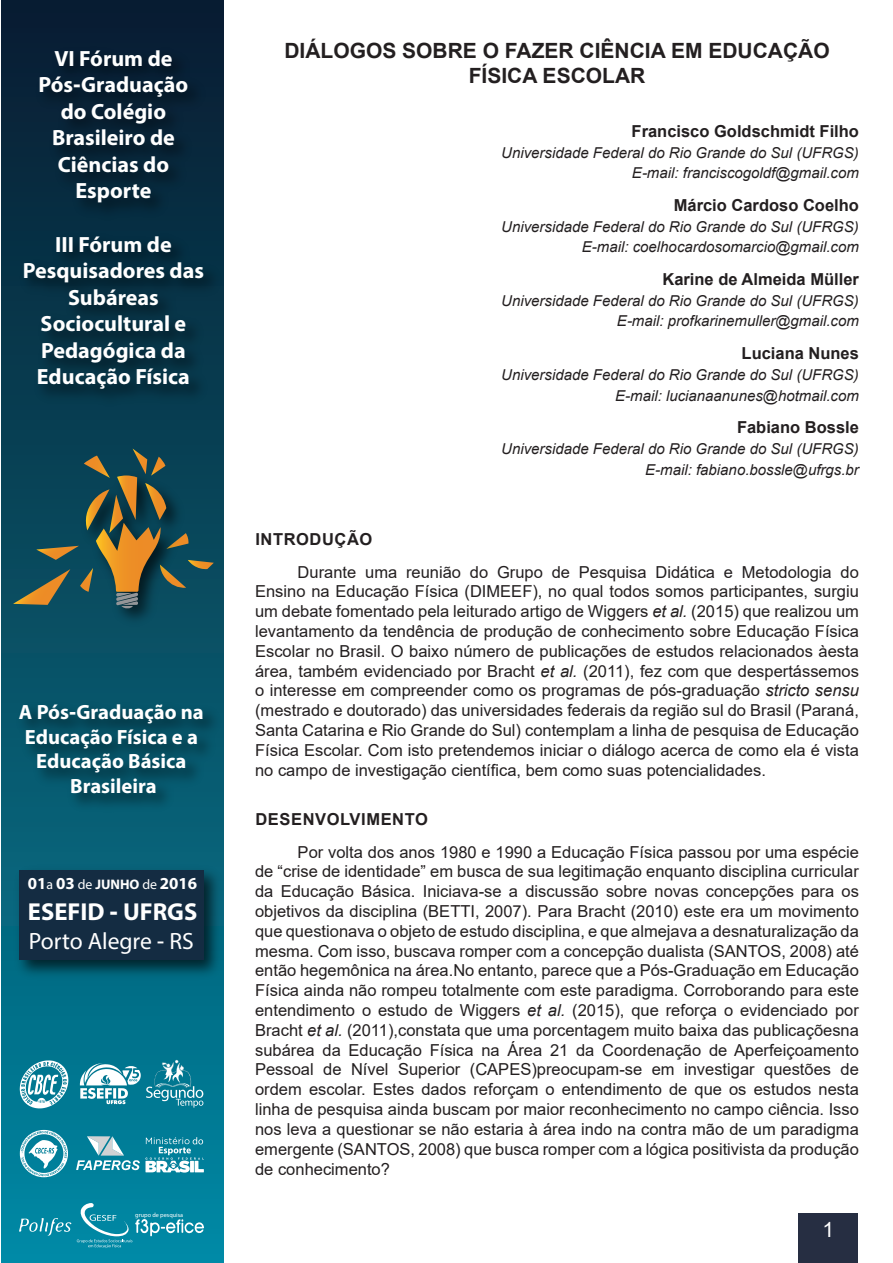
<style>
.page{position:relative;width:893px;height:1263px;background:#fff}
.page>*{position:absolute;margin:0;border:0;box-sizing:border-box;transform-origin:0 0}
.t1{font:700 24.6px "Myriad Hebrew";color:#fff}
.t2{font:23.55px "Myriad Hebrew";color:#fff}
.t3{font:700 22.05px/26.5px "Myriad Hebrew";color:#fff;text-align:center}
.t4{font:700 21px/25.2px "Arial";color:#231f20;text-align:center}
.t5{font:21px "Arial";color:#fff}
.t6{font:700 20.7px/24.8px "Myriad Hebrew";color:#fff;text-align:center}
.t7{font:700 16.8px "Myriad Hebrew";color:#fff}
.t8{font:16.5px/19.8px "Arial";color:#231f20;text-align:justify}
.t9{font:700 16.5px "Arial";color:#231f20}
.t10{font:700 16.5px "Arial";letter-spacing:.035em;color:#231f20}
.t11{font:italic 15px/20.7px "Arial";color:#231f20;text-align:right}
.t12{font:6.15px "Myriad Pro";color:#fff}
.s1{font-weight:400;font-size:13.8px}
.s2{font-size:13.8px}
.s3{font-style:italic}
</style>
<div class="page">
<div style="left:2px;top:0;width:222px;height:1263px;background:linear-gradient(to bottom,#0a1a2d,#0287a0)"></div>
<img style="left:14px;top:225px;width:210px;height:190px">
<img style="left:30px;top:39px;width:182px;height:190px">
<img style="left:10px;top:693px;width:214px;height:131px">
<img style="left:10px;top:862px;width:214px;height:121px">
<div style="left:19px;top:870px;width:184px;height:90px;background:#142c42"></div>
<img style="left:77px;top:609px;width:113px;height:23px">
<svg style="left:13px;top:448px;width:201px;height:161px;background:#30514e"></svg>
<svg style="left:20px;top:1060px;width:48px;height:48px"></svg>
<svg style="left:76px;top:1136px;width:128px;height:36px;background:#4ba3b5"></svg>
<svg style="left:19px;top:1203px;width:185px;height:45px;background:#1b93ac"></svg>
<svg style="left:20px;top:1130px;width:48px;height:47px"></svg>
<svg style="left:80px;top:1060px;width:123px;height:47px"></svg>
<div style="left:799px;top:1212px;width:59px;height:51px;background:#262e42"></div>
<h3 class="t3" style="left:39px;top:46px;width:151px">VI Fórum de<br>Pós-Graduação do Colégio<br>Brasileiro de<br>Ciências do<br>Esporte</h3>
<h3 class="t3" style="left:23px;top:232px;width:183px">III Fórum de<br>Pesquisadores das<br>Subáreas<br>Sociocultural e<br>Pedagógica da<br>Educação Física</h3>
<p class="t6" style="left:19px;top:701px;width:186px">A Pós-Graduação na<br>Educação Física e a<br>Educação Básica<br>Brasileira</p>
<p class="t7" style="left:28px;top:874px;width:171px">01<span class="s1">a</span> 03 <span class="s1">de</span> <span class="s2">JUNHO</span> <span class="s1">de</span> 2016</p>
<h1 class="t1" style="left:28px;top:898px;width:171px">ESEFID - UFRGS</h1>
<h2 class="t2" style="left:29px;top:928px;width:167px">Porto Alegre - RS</h2>
<p class="t12" style="left:135px;top:1211px;width:49px">grupo de pesquisa</p>
<p class="t4" style="left:284px;top:38px;width:547px">DIÁLOGOS SOBRE O FAZER CIÊNCIA EM EDUCAÇÃO<br>FÍSICA ESCOLAR</p>
<p class="t9" style="left:632px;top:119px;width:229px">Francisco Goldschmidt Filho</p>
<p class="t11" style="left:501px;top:142px;width:359px">Universidade Federal do Rio Grande do Sul (UFRGS)<br>E-mail: franciscogoldf@gmail.com</p>
<p class="t9" style="left:674px;top:193px;width:187px">Márcio Cardoso Coelho</p>
<p class="t11" style="left:501px;top:216px;width:359px">Universidade Federal do Rio Grande do Sul (UFRGS)<br>E-mail: coelhocardosomarcio@gmail.com</p>
<p class="t9" style="left:662px;top:268px;width:198px">Karine de Almeida Müller</p>
<p class="t11" style="left:501px;top:290px;width:359px">Universidade Federal do Rio Grande do Sul (UFRGS)<br>E-mail: profkarinemuller@gmail.com</p>
<p class="t9" style="left:742px;top:342px;width:119px">Luciana Nunes</p>
<p class="t11" style="left:501px;top:364px;width:359px">Universidade Federal do Rio Grande do Sul (UFRGS)<br>E-mail: lucianaanunes@hotmail.com</p>
<p class="t9" style="left:737px;top:416px;width:123px">Fabiano Bossle</p>
<p class="t11" style="left:501px;top:438px;width:359px">Universidade Federal do Rio Grande do Sul (UFRGS)<br>E-mail: fabiano.bossle@ufrgs.br</p>
<p class="t10" style="left:255px;top:527px;width:119px">INTRODUÇÃO</p>
<p class="t8" style="left:255px;top:562px;width:605px;text-indent:43px">Durante uma reunião do Grupo de Pesquisa Didática e Metodologia do Ensino na Educação Física (DIMEEF), no qual todos somos participantes, surgiu um debate fomentado pela leiturado artigo de Wiggers <span class="s3">et al.</span> (2015) que realizou um levantamento da tendência de produção de conhecimento sobre Educação Física Escolar no Brasil. O baixo número de publicações de estudos relacionados àesta área, também evidenciado por Bracht <span class="s3">et al.</span> (2011), fez com que despertássemos o interesse em compreender como os programas de pós-graduação <span class="s3">stricto sensu </span>(mestrado e doutorado) das universidades federais da região sul do Brasil (Paraná, Santa Catarina e Rio Grande do Sul) contemplam a linha de pesquisa de Educação Física Escolar. Com isto pretendemos iniciar o diálogo acerca de como ela é vista no campo de investigação científica, bem como suas potencialidades.</p>
<p class="t10" style="left:255px;top:808px;width:174px">DESENVOLVIMENTO</p>
<p class="t8" style="left:255px;top:842px;width:605px;text-indent:43px">Por volta dos anos 1980 e 1990 a Educação Física passou por uma espécie de “crise de identidade” em busca de sua legitimação enquanto disciplina curricular da Educação Básica. Iniciava-se a discussão sobre novas concepções para os objetivos da disciplina (BETTI, 2007). Para Bracht (2010) este era um movimento que questionava o objeto de estudo disciplina, e que almejava a desnaturalização da mesma. Com isso, buscava romper com a concepção dualista (SANTOS, 2008) até então hegemônica na área.No entanto, parece que a Pós-Graduação em Educação Física ainda não rompeu totalmente com este paradigma. Corroborando para este entendimento o estudo de Wiggers <span class="s3">et al.</span> (2015), que reforça o evidenciado por Bracht <span class="s3">et al.</span> (2011),constata que uma porcentagem muito baixa das publicaçõesna subárea da Educação Física na Área 21 da Coordenação de Aperfeiçoamento Pessoal de Nível Superior (CAPES)preocupam-se em investigar questões de ordem escolar. Estes dados reforçam o entendimento de que os estudos nesta linha de pesquisa ainda buscam por maior reconhecimento no campo ciência. Isso nos leva a questionar se não estaria à área indo na contra mão de um paradigma emergente (SANTOS, 2008) que busca romper com a lógica positivista da produção de conhecimento?</p>
<p class="t5" style="left:822px;top:1215px;width:13px">1</p>
</div>
